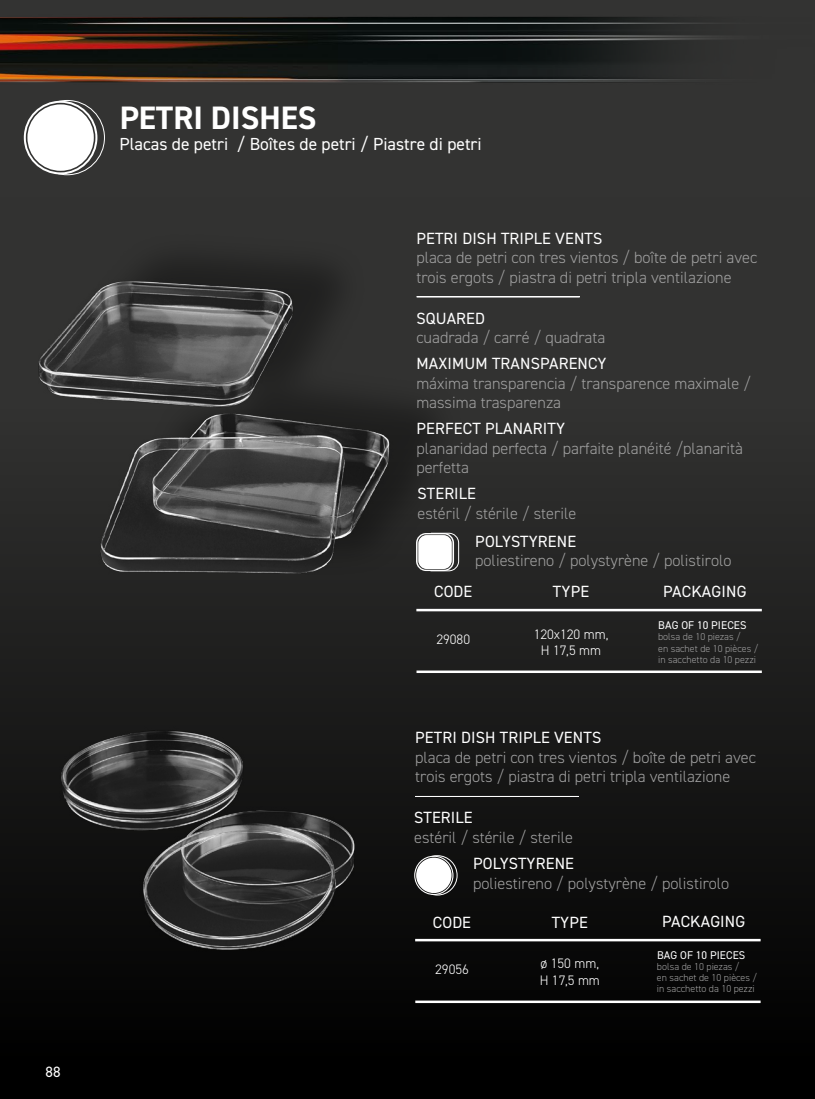
<style>
.page{position:relative;width:815px;height:1099px;background:#fff}
.page>*{position:absolute;margin:0;border:0;box-sizing:border-box;transform-origin:0 0}
.t1{font:700 32.5px "DIN2014";color:#fff}
.t2{font:17.5px "DIN2014";color:#fff}
.t3{font:300 16.25px/19.5px "DIN2014";color:#a1a1a1}
.t4{font:16.25px "DIN2014";letter-spacing:.01em;color:#fff}
.t5{font:15px "DIN2014";color:#fff}
.t6{font:300 13.75px/16.5px "DIN2014";color:#fff;text-align:center}
.t7{font:11.25px "DIN2014";letter-spacing:.01em;color:#fff}
.t8{font:300 10px/11.2px "DIN2014";color:#a1a1a1}
</style>
<div class="page">
<svg style="left:0;top:0;width:815px;height:197px;background:#2f2d2b"></svg>
<div style="left:0;top:197px;width:815px;height:901px;background:linear-gradient(to bottom,#3b3b3a,#010101)"></div>
<svg style="left:24px;top:100px;width:81px;height:75px"></svg>
<div style="left:61px;top:232px;width:403px;height:345px;background:#000;opacity:.35"></div>
<img style="left:29px;top:255px;width:369px;height:362px">
<hr style="left:417px;top:296px;width:163px;height:1px;background:#fff">
<svg style="left:416px;top:533px;width:43px;height:38px"></svg>
<hr style="left:416px;top:609px;width:346px;height:2px;background:#fff">
<hr style="left:417px;top:670px;width:345px;height:3px;background:#fff">
<hr style="left:415px;top:796px;width:164px;height:1px;background:#fff">
<hr style="left:415px;top:938px;width:346px;height:3px;background:#fff">
<hr style="left:415px;top:1000px;width:346px;height:3px;background:#fff">
<svg style="left:414px;top:855px;width:44px;height:40px"></svg>
<img style="left:59px;top:697px;width:296px;height:284px">
<p class="t5" style="left:46px;top:1062px;width:16px">88</p>
<h1 class="t1" style="left:120px;top:96px;width:198px">PETRI DISHES</h1>
<p class="t2" style="left:120px;top:133px;width:364px">Placas de petri / Boîtes de petri / Piastre di petri</p>
<p class="t4" style="left:416px;top:228px;width:188px">PETRI DISH TRIPLE VENTS</p>
<p class="t3" style="left:416px;top:248px;width:342px">placa de petri con tres vientos / boîte de petri avec trois ergots / piastra di petri tripla ventilazione</p>
<p class="t4" style="left:416px;top:308px;width:70px">SQUARED</p>
<p class="t3" style="left:416px;top:328px;width:190px">cuadrada / carré / quadrata</p>
<p class="t4" style="left:416px;top:353px;width:192px">MAXIMUM TRANSPARENCY</p>
<p class="t3" style="left:416px;top:373px;width:336px">máxima transparencia / transparence maximale / massima trasparenza</p>
<p class="t4" style="left:416px;top:418px;width:150px">PERFECT PLANARITY</p>
<p class="t3" style="left:416px;top:438px;width:328px">planaridad perfecta / parfaite planéité /planarità perfetta</p>
<p class="t4" style="left:418px;top:483px;width:60px">STERILE</p>
<p class="t3" style="left:418px;top:503px;width:160px">estéril / stérile / sterile</p>
<p class="t4" style="left:475px;top:531px;width:102px">POLYSTYRENE</p>
<p class="t3" style="left:475px;top:551px;width:258px">poliestireno / polystyrène / polistirolo</p>
<p class="t4" style="left:434px;top:581px;width:40px">CODE</p>
<p class="t6" style="left:436px;top:631px;width:35px">29080</p>
<p class="t4" style="left:553px;top:581px;width:38px">TYPE</p>
<p class="t6" style="left:534px;top:626px;width:76px">120x120 mm,<br>H 17,5 mm</p>
<p class="t4" style="left:663px;top:581px;width:85px">PACKAGING</p>
<p class="t7" style="left:658px;top:618px;width:90px">BAG OF 10 PIECES</p>
<p class="t8" style="left:658px;top:631px;width:102px">bolsa de 10 piezas /<br>en sachet de 10 pièces / in sacchetto da 10 pezzi</p>
<p class="t4" style="left:415px;top:727px;width:188px">PETRI DISH TRIPLE VENTS</p>
<p class="t3" style="left:415px;top:747px;width:342px">placa de petri con tres vientos / boîte de petri avec trois ergots / piastra di petri tripla ventilazione</p>
<p class="t4" style="left:414px;top:807px;width:60px">STERILE</p>
<p class="t3" style="left:414px;top:827px;width:160px">estéril / stérile / sterile</p>
<p class="t4" style="left:473px;top:853px;width:102px">POLYSTYRENE</p>
<p class="t3" style="left:473px;top:873px;width:258px">poliestireno / polystyrène / polistirolo</p>
<p class="t4" style="left:433px;top:911px;width:40px">CODE</p>
<p class="t6" style="left:435px;top:961px;width:35px">29056</p>
<p class="t4" style="left:552px;top:911px;width:38px">TYPE</p>
<p class="t6" style="left:540px;top:955px;width:62px;text-align:left">ø 150 mm,<br>H 17,5 mm</p>
<p class="t4" style="left:662px;top:911px;width:85px">PACKAGING</p>
<p class="t7" style="left:657px;top:947px;width:90px">BAG OF 10 PIECES</p>
<p class="t8" style="left:657px;top:960px;width:102px">bolsa de 10 piezas /<br>en sachet de 10 pièces / in sacchetto da 10 pezzi</p>
</div>
